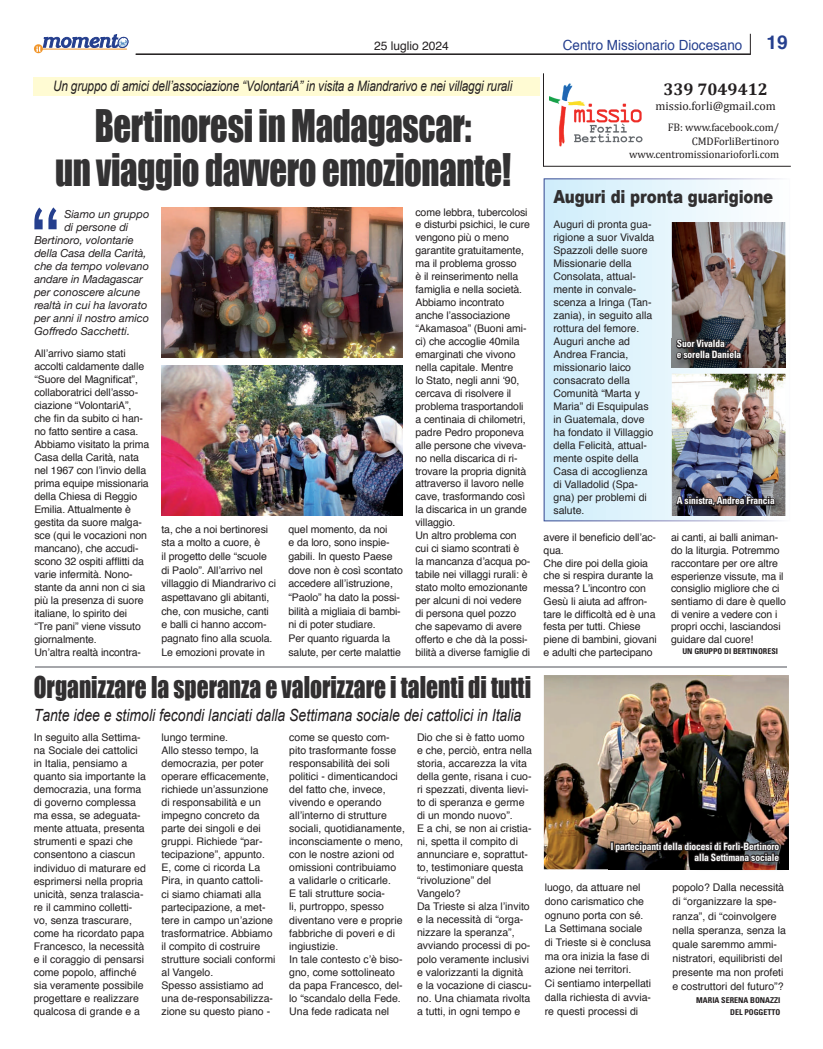
<style>
.page{position:relative;width:823px;height:1049px;background:#fff}
.page>*{position:absolute;margin:0;border:0;box-sizing:border-box;transform-origin:0 0}
.t1{font:41.3px/44px "Impact";letter-spacing:-.01em;color:#333233;text-align:center;scale:.84 1}
.t2{font:27.6px "Impact";color:#312f30;scale:.85 1}
.t3{font:700 19px "Helvetica";color:#253f8e}
.t4{font:900 18px "Arial";letter-spacing:-.01em;color:#312f30;scale:.83 1}
.t5{font:700 17px "Cambria";color:#231f20}
.t6{font:italic 16.8px "Arial";color:#231f20;scale:.83 1}
.t7{font:italic 14.4px "Arial";letter-spacing:-.01em;color:#231f20;scale:.82 1}
.t8{font:14px "Helvetica";color:#253f8e;scale:.96 1}
.t9{font:12px "Cambria";color:#231f20}
.t10{font:12px "Helvetica";color:#231f20}
.t11{font:italic 11px "Helvetica Neue";color:#231f20}
.t12{font:11px/13.2px "Cambria";letter-spacing:-.01em;color:#231f20;text-align:right}
.t13{font:10.5px/13px "Helvetica";color:#231f20}
.t14{font:700 condensed 10.1px/11px "Univers LT Std";letter-spacing:-.01em;color:#fff;scale:.94 1}
.t15{font:700 condensed 8px/12.2px "Univers LT Std";color:#231f20;text-align:right}
</style>
<div class="page">
<hr style="left:136px;top:54px;width:614px;height:1px;background:#231f20">
<svg style="left:749px;top:34px;width:1px;height:20px"></svg>
<div style="left:33px;top:77px;width:506px;height:19px;background:#fffbd3"></div>
<img style="left:549px;top:83px;width:94px;height:64px">
<hr style="left:542px;top:166px;width:248px;height:1px;background:#231f20">
<hr style="left:542px;top:73px;width:1px;height:93px;background:#231f20">
<svg style="left:34px;top:34px;width:487px;height:244px"></svg>
<img style="left:162px;top:208px;width:240px;height:150px">
<img style="left:162px;top:366px;width:240px;height:150px">
<svg style="left:543px;top:178px;width:243px;height:343px;background:#dbeff9"></svg>
<img style="left:671px;top:374px;width:113px;height:142px">
<img style="left:671px;top:222px;width:113px;height:147px">
<svg style="left:674px;top:299px;width:68px;height:70px;background:#565355"></svg>
<img style="left:674px;top:494px;width:110px;height:22px">
<img style="left:674px;top:456px;width:101px;height:54px">
<hr style="left:35px;top:666px;width:751px;height:1px;background:#a5a6aa">
<svg style="left:35px;top:667px;width:501px;height:1px"></svg>
<img style="left:543px;top:675px;width:245px;height:194px">
<img style="left:608px;top:869px;width:180px;height:1px">
<img style="left:608px;top:840px;width:180px;height:29px">
<img style="left:610px;top:801px;width:170px;height:63px">
<p class="t10" style="left:374px;top:40px;width:76px">25 luglio 2024</p>
<h3 class="t3" style="left:766px;top:34px;width:23px">19</h3>
<h3 class="t8" style="left:562px;top:40px;width:188px">Centro Missionario Diocesano</h3>
<h3 class="t7" style="left:53px;top:78px;width:561px">Un gruppo di amici dell’associazione “VolontariA” in visita a Miandrarivo e nei villaggi rurali</h3>
<h1 class="t1" style="left:55px;top:104px;width:544px">Bertinoresi in Madagascar:<br>un viaggio davvero emozionante!</h1>
<p class="t11" style="left:64px;top:208px;width:86px">Siamo un gruppo</p>
<p class="t11" style="left:64px;top:221px;width:65px">di persone di</p>
<p class="t11" style="left:34px;top:234px;width:101px">Bertinoro, volontarie</p>
<p class="t11" style="left:34px;top:247px;width:114px">della Casa della Carità,</p>
<p class="t11" style="left:34px;top:260px;width:116px">che da tempo volevano</p>
<p class="t11" style="left:34px;top:273px;width:110px">andare in Madagascar</p>
<p class="t11" style="left:34px;top:286px;width:107px">per conoscere alcune</p>
<p class="t11" style="left:34px;top:299px;width:114px">realtà in cui ha lavorato</p>
<p class="t11" style="left:34px;top:312px;width:116px">per anni il nostro amico</p>
<p class="t11" style="left:34px;top:325px;width:97px">Goffredo Sacchetti.</p>
<p class="t13" style="left:34px;top:347px;width:116px">All’arrivo siamo stati accolti caldamente dalle “Suore del Magnificat”, collaboratrici dell’asso&shy;ciazione “VolontariA”, che fin da subito ci han&shy;no fatto sentire a casa.<br>Abbiamo visitato la prima<br>Casa della Carità, nata nel 1967 con l’invio della prima equipe missionaria della Chiesa di Reggio<br>Emilia. Attualmente è gestita da suore malga&shy;sce (qui le vocazioni non mancano), che accudi&shy;scono 32 ospiti afflitti da varie infermità. Nono&shy;stante da anni non ci sia più la presenza di suore italiane, lo spirito dei<br>“Tre pani” viene vissuto giornalmente.<br>Un’altra realtà incontra-</p>
<p class="t13" style="left:161px;top:523px;width:116px;line-height:13.7px">ta, che a noi bertinoresi sta a molto a cuore, è<br>il progetto delle “scuole di Paolo”. All’arrivo nel villaggio di Miandrarivo ci aspettavano gli abitanti, che, con musiche, canti e balli ci hanno accom&shy;pagnato fino alla scuola.<br>Le emozioni provate in</p>
<p class="t13" style="left:288px;top:523px;width:116px;line-height:13.7px">quel momento, da noi<br>e da loro, sono inspie&shy;gabili. In questo Paese dove non è così scontato accedere all’istruzione, “Paolo” ha dato la possi&shy;bilità a migliaia di bambi&shy;ni di poter studiare.<br>Per quanto riguarda la salute, per certe malattie</p>
<p class="t13" style="left:415px;top:206px;width:116px">come lebbra, tubercolosi e disturbi psichici, le cure vengono più o meno garantite gratuitamente, ma il problema grosso<br>è il reinserimento nella famiglia e nella società.<br>Abbiamo incontrato anche l’associazione “Akamasoa” (Buoni ami&shy;ci) che accoglie 40mila emarginati che vivono nella capitale. Mentre<br>lo Stato, negli anni ‘90, cercava di risolvere il problema trasportandoli a centinaia di chilometri, padre Pedro proponeva alle persone che viveva&shy;no nella discarica di ri&shy;trovare la propria dignità attraverso il lavoro nelle cave, trasformando così la discarica in un grande villaggio.<br>Un altro problema con cui ci siamo scontrati è<br>la mancanza d’acqua po&shy;tabile nei villaggi rurali: è stato molto emozionante per alcuni di noi vedere di persona quel pozzo che sapevamo di avere offerto e che dà la possi&shy;bilità a diverse famiglie di</p>
<h2 class="t2" style="left:34px;top:670px;width:586px">Organizzare la speranza e valorizzare i talenti di tutti</h2>
<p class="t13" style="left:34px;top:732px;width:114px">In seguito alla Settima&shy;na Sociale dei cattolici in Italia, pensiamo a quanto sia importante la democrazia, una forma di governo complessa ma essa, se adeguata&shy;mente attuata, presenta strumenti e spazi che consentono a ciascun individuo di maturare ed esprimersi nella propria unicità, senza tralascia&shy;re il cammino colletti&shy;vo, senza trascurare, come ha ricordato papa<br>Francesco, la necessità e il coraggio di pensarsi come popolo, affinché sia veramente possibile progettare e realizzare qualcosa di grande e a</p>
<p class="t13" style="left:161px;top:732px;width:115px">lungo termine.<br>Allo stesso tempo, la democrazia, per poter operare efficacemente, richiede un’assunzione di responsabilità e un impegno concreto da parte dei singoli e dei gruppi. Richiede “par&shy;tecipazione”, appunto.<br>E, come ci ricorda La<br>Pira, in quanto cattoli-<br>ci siamo chiamati alla partecipazione, a met&shy;tere in campo un’azione trasformatrice. Abbiamo il compito di costruire strutture sociali conformi al Vangelo.<br>Spesso assistiamo ad una de-responsabilizza&shy;zione su questo piano -</p>
<p class="t13" style="left:289px;top:732px;width:117px">come se questo com&shy;pito trasformante fosse responsabilità dei soli politici - dimenticandoci del fatto che, invece, vivendo e operando all’interno di strutture sociali, quotidianamente, inconsciamente o meno, con le nostre azioni od omissioni contribuiamo<br>a validarle o criticarle.<br>E tali strutture socia-<br>li, purtroppo, spesso diventano vere e proprie fabbriche di poveri e di ingiustizie.<br>In tale contesto c’è biso&shy;gno, come sottolineato da papa Francesco, del&shy;lo “scandalo della Fede.<br>Una fede radicata nel</p>
<p class="t13" style="left:417px;top:732px;width:116px">Dio che si è fatto uomo e che, perciò, entra nella storia, accarezza la vita della gente, risana i cuo&shy;ri spezzati, diventa lievi&shy;to di speranza e germe di un mondo nuovo”.<br>E a chi, se non ai cristia&shy;ni, spetta il compito di annunciare e, soprattut&shy;to, testimoniare questa “rivoluzione” del<br>Vangelo?<br>Da Trieste si alza l’invito e la necessità di “orga&shy;nizzare la speranza”, avviando processi di po&shy;polo veramente inclusivi e valorizzanti la dignità<br>e la vocazione di ciascu&shy;no. Una chiamata rivolta a tutti, in ogni tempo e</p>
<h3 class="t6" style="left:34px;top:706px;width:588px">Tante idee e stimoli fecondi lanciati dalla Settimana sociale dei cattolici in Italia</h3>
<h3 class="t5" style="left:663px;top:79px;width:106px">339 7049412</h3>
<p class="t9" style="left:655px;top:98px;width:122px">missio.forli@gmail.com</p>
<p class="t12" style="left:629px;top:121px;width:151px">FB: www.facebook.com/<br>CMDForliBertinoro www.centromissionarioforli.com</p>
<h3 class="t4" style="left:553px;top:183px;width:266px">Auguri di pronta guarigione</h3>
<p class="t13" style="left:553px;top:219px;width:102px">Auguri di pronta gua&shy;rigione a suor Vivalda<br>Spazzoli delle suore<br>Missionarie della<br>Consolata, attual&shy;mente in convale&shy;scenza a Iringa (Tan&shy;zania), in seguito alla rottura del femore.<br>Auguri anche ad<br>Andrea Francia, missionario laico consacrato della<br>Comunità “Marta y<br>Maria” di Esquipulas in Guatemala, dove ha fondato il Villaggio della Felicità, attual&shy;mente ospite della<br>Casa di accoglienza di Valladolid (Spa&shy;gna) per problemi di salute.</p>
<p class="t14" style="left:676px;top:338px;width:70px">Suor Vivalda<br>e sorella Daniela</p>
<p class="t14" style="left:676px;top:495px;width:106px">A sinistra, Andrea Francia</p>
<p class="t13" style="left:543px;top:532px;width:115px;line-height:12.7px">avere il beneficio dell’ac&shy;qua.<br>Che dire poi della gioia che si respira durante la messa? L’incontro con<br>Gesù li aiuta ad affron&shy;tare le difficoltà ed è una festa per tutti. Chiese piene di bambini, giovani e adulti che partecipano</p>
<p class="t13" style="left:670px;top:532px;width:116px;line-height:12.7px">ai canti, ai balli animan&shy;do la liturgia. Potremmo raccontare per ore altre esperienze vissute, ma il consiglio migliore che ci sentiamo di dare è quello di venire a vedere con i propri occhi, lasciandosi guidare dal cuore!</p>
<p class="t15" style="left:682px;top:645px;width:97px">UN GRUPPO DI BERTINORESI</p>
<p class="t14" style="left:610px;top:840px;width:180px;text-align:right">I partecipanti della diocesi di Forlì-Bertinoro alla Settimana sociale</p>
<p class="t13" style="left:544px;top:881px;width:108px;line-height:13.7px">luogo, da attuare nel dono carismatico che ognuno porta con sé.<br>La Settimana sociale di Trieste si è conclusa ma ora inizia la fase di azione nei territori.<br>Ci sentiamo interpellati dalla richiesta di avvia&shy;re questi processi di</p>
<p class="t13" style="left:672px;top:881px;width:115px;line-height:14.2px">popolo? Dalla necessità di “organizzare la spe&shy;ranza”, di “coinvolgere nella speranza, senza la quale saremmo ammi&shy;nistratori, equilibristi del presente ma non profeti e costruttori del futuro”?</p>
<p class="t15" style="left:696px;top:994px;width:86px">MARIA SERENA BONAZZI<br>DEL POGGETTO</p>
</div>
